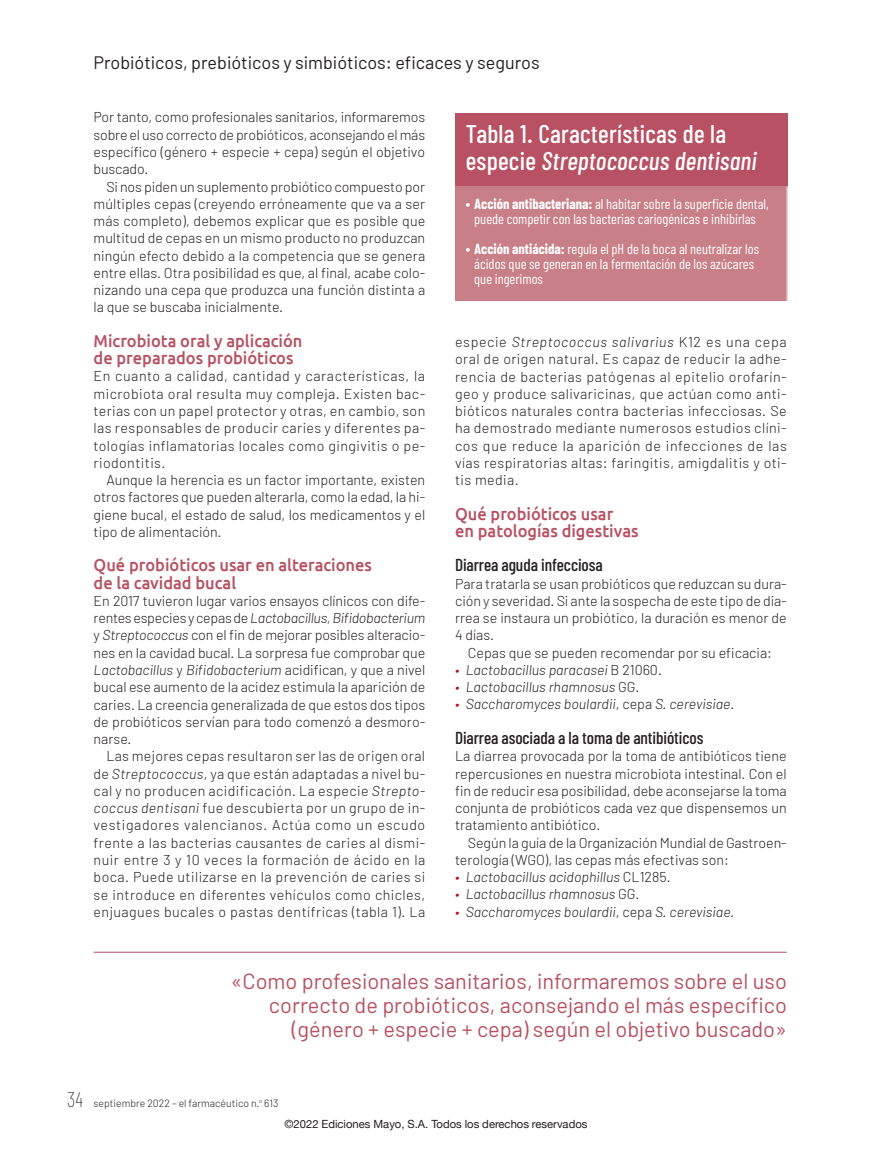
<style>
.page{position:relative;width:872px;height:1149px;background:#fff}
.page>*{position:absolute;margin:0;border:0;box-sizing:border-box;transform-origin:0 0}
.TAULA_titol{font:500 25.5px/27px "Barlow Condensed";letter-spacing:.01em;color:#fff}
.FRASE_DESTACADA_peu{font:21.75px/24px "Barlow";color:#b75163;text-align:right}
.t1{font:18px "Barlow";color:#231f20}
.LADILLO{font:500 17.25px/17.2px "Ubuntu";color:#b75163;scale:.95 1}
.LADILLO_2{font:500 17.25px "Barlow Condensed";letter-spacing:-.005em;color:#231f20}
.TEXT_GENERAL{font:300 14.25px/17.2px "Barlow";color:#231f20;text-align:justify}
.TEXT_GENERAL_sense_e{font:300 14.25px/17.2px "Barlow";color:#231f20;text-align:justify}
.t2{font:14.25px/15px "Barlow Condensed";color:#fff;text-align:center}
.t3{font:italic 300 14.25px "Barlow";color:#231f20}
.t4{font:11.25px "Helvetica Neue";color:#231f20}
.t5{font:300 10.5px "Barlow";color:#231f20}
.s1{font-style:italic}
.s2{font-weight:700}
.s3{color:#b50e1a}
.s4{font-style:normal}
.s5{font-family:"Barlow Condensed";font-weight:100;font-size:21px}
</style>
<div class="page">
<div style="left:455px;top:113px;width:332px;height:73px;background:#b75163"></div>
<div style="left:455px;top:186px;width:332px;height:115px;background:#c87f87"></div>
<hr style="left:94px;top:951px;width:693px;height:1px;background:#b75163">
<p class="t1" style="left:93px;top:51px;width:448px">Probióticos, prebióticos y simbióticos: eficaces y seguros</p>
<p class="TEXT_GENERAL_sense_e" style="left:94px;top:108px;width:333px">Por tanto, como profesionales sanitarios, informaremos sobre el uso correcto de probióticos, aconsejando el más específico (género + especie + cepa) según el objetivo buscado.</p>
<p class="TEXT_GENERAL" style="left:94px;top:177px;width:333px;text-indent:13px">Si nos piden un suplemento probiótico compuesto por múltiples cepas (creyendo erróneamente que va a ser más completo), debemos explicar que es posible que multitud de cepas en un mismo producto no produzcan ningún efecto debido a la competencia que se genera entre ellas. Otra posibilidad es que, al final, acabe colo&shy;nizando una cepa que produzca una función distinta a la que se buscaba inicialmente.</p>
<p class="LADILLO" style="left:94px;top:331px;width:221px">Microbiota oral y aplicación de preparados probióticos</p>
<p class="TEXT_GENERAL_sense_e" style="left:94px;top:367px;width:333px">En cuanto a calidad, cantidad y características, la microbiota oral resulta muy compleja. Existen bac&shy;terias con un papel protector y otras, en cambio, son las responsables de producir caries y diferentes pa&shy;tologías inflamatorias locales como gingivitis o pe&shy;riodontitis.</p>
<p class="TEXT_GENERAL" style="left:94px;top:471px;width:333px;text-indent:13px">Aunque la herencia es un factor importante, existen otros factores que pueden alterarla, como la edad, la hi&shy;giene bucal, el estado de salud, los medicamentos y el tipo de alimentación.</p>
<p class="LADILLO" style="left:94px;top:556px;width:294px">Qué probióticos usar en alteraciones de la cavidad bucal</p>
<p class="TEXT_GENERAL_sense_e" style="left:94px;top:591px;width:333px">En 2017 tuvieron lugar varios ensayos clínicos con dife&shy;rentes especies y cepas de <span class="s1">Lactobacillus, Bifidobacterium </span>y <span class="s1">Streptococcus</span> con el fin de mejorar posibles alteracio&shy;nes en la cavidad bucal. La sorpresa fue comprobar que <span class="s1">Lactobacillus</span> y <span class="s1">Bifidobacterium</span> acidifican, y que a nivel bucal ese aumento de la acidez estimula la aparición de caries. La creencia generalizada de que estos dos tipos de probióticos servían para todo comenzó a desmoro&shy;narse.</p>
<p class="TEXT_GENERAL" style="left:94px;top:747px;width:333px;text-indent:13px">Las mejores cepas resultaron ser las de origen oral de <span class="s1">Streptococcus</span>, ya que están adaptadas a nivel bu&shy;cal y no producen acidificación. La especie <span class="s1">Strepto&shy;coccus dentisani</span> fue descubierta por un grupo de in&shy;vestigadores valencianos. Actúa como un escudo frente a las bacterias causantes de caries al dismi&shy;nuir entre 3 y 10 veces la formación de ácido en la boca. Puede utilizarse en la prevención de caries si se introduce en diferentes vehículos como chicles, enjuagues bucales o pastas dentífricas (tabla 1). La</p>
<p class="TAULA_titol" style="left:465px;top:119px;width:292px">Tabla 1. Características de la especie <span class="s1">Streptococcus dentisani</span></p>
<p class="t2" style="left:465px;top:196px;width:304px"><span class="s2">• Acción antibacteriana:</span> al habitar sobre la superficie dental, puede competir con las bacterias cariogénicas e inhibirlas</p>
<p class="t2" style="left:474px;top:241px;width:286px;text-align:left;text-indent:-9px"><span class="s2">• Acción antiácida:</span> regula el pH de la boca al neutralizar los ácidos que se generan en la fermentación de los azúcares que ingerimos</p>
<p class="TEXT_GENERAL" style="left:455px;top:333px;width:333px">especie <span class="s1">Streptococcus salivarius</span> K12 es una cepa oral de origen natural. Es capaz de reducir la adhe&shy;rencia de bacterias patógenas al epitelio orofarín&shy;geo y produce salivaricinas, que actúan como anti&shy;bióticos naturales contra bacterias infecciosas. Se ha demostrado mediante numerosos estudios clíni&shy;cos que reduce la aparición de infecciones de las vías respiratorias altas: faringitis, amigdalitis y oti&shy;tis media.</p>
<p class="LADILLO" style="left:455px;top:504px;width:195px">Qué probióticos usar<br>en patologías digestivas</p>
<p class="LADILLO_2" style="left:455px;top:554px;width:149px">Diarrea aguda infecciosa</p>
<p class="TEXT_GENERAL_sense_e" style="left:455px;top:574px;width:333px">Para tratarla se usan probióticos que reduzcan su dura&shy;ción y severidad. Si ante la sospecha de este tipo de dia&shy;rrea se instaura un probiótico, la duración es menor de 4 días.</p>
<p class="TEXT_GENERAL" style="left:468px;top:643px;width:306px">Cepas que se pueden recomendar por su eficacia:</p>
<p class="t3" style="left:455px;top:660px;width:208px"><span class="s3">•</span> Lactobacillus paracasei <span class="s4">B 21060.</span></p>
<p class="t3" style="left:455px;top:678px;width:186px"><span class="s3">•</span> Lactobacillus rhamnosus <span class="s4">GG.</span></p>
<p class="t3" style="left:455px;top:695px;width:281px"><span class="s3">•</span> Saccharomyces boulardii<span class="s4">, cepa</span> S. cerevisiae<span class="s4">.</span></p>
<p class="LADILLO_2" style="left:455px;top:726px;width:250px">Diarrea asociada a la toma de antibióticos</p>
<p class="TEXT_GENERAL_sense_e" style="left:455px;top:747px;width:333px">La diarrea provocada por la toma de antibióticos tiene repercusiones en nuestra microbiota intestinal. Con el fin de reducir esa posibilidad, debe aconsejarse la toma conjunta de probióticos cada vez que dispensemos un tratamiento antibiótico.</p>
<p class="TEXT_GENERAL" style="left:455px;top:833px;width:333px;text-indent:13px">Según la guía de la Organización Mundial de Gastroen&shy;terología (WGO), las cepas más efectivas son:</p>
<p class="t3" style="left:455px;top:867px;width:217px"><span class="s3">•</span> Lactobacillus acidophillus <span class="s4">CL1285.</span></p>
<p class="t3" style="left:455px;top:885px;width:186px"><span class="s3">•</span> Lactobacillus rhamnosus <span class="s4">GG.</span></p>
<p class="t3" style="left:455px;top:902px;width:281px"><span class="s3">•</span> Saccharomyces boulardii<span class="s4">, cepa</span> S. cerevisiae.</p>
<p class="FRASE_DESTACADA_peu" style="left:231px;top:968px;width:557px">«Como profesionales sanitarios, informaremos sobre el uso correcto de probióticos, aconsejando el más específico (género + especie + cepa) según el objetivo buscado»</p>
<p class="t5" style="left:67px;top:1096px;width:213px"><span class="s5">34</span> septiembre 2022 – el farmacéutico n.<sup>o</sup> 613</p>
<p class="t4" style="left:284px;top:1114px;width:304px">©2022 Ediciones Mayo, S.A. Todos los derechos reservados</p>
</div>
